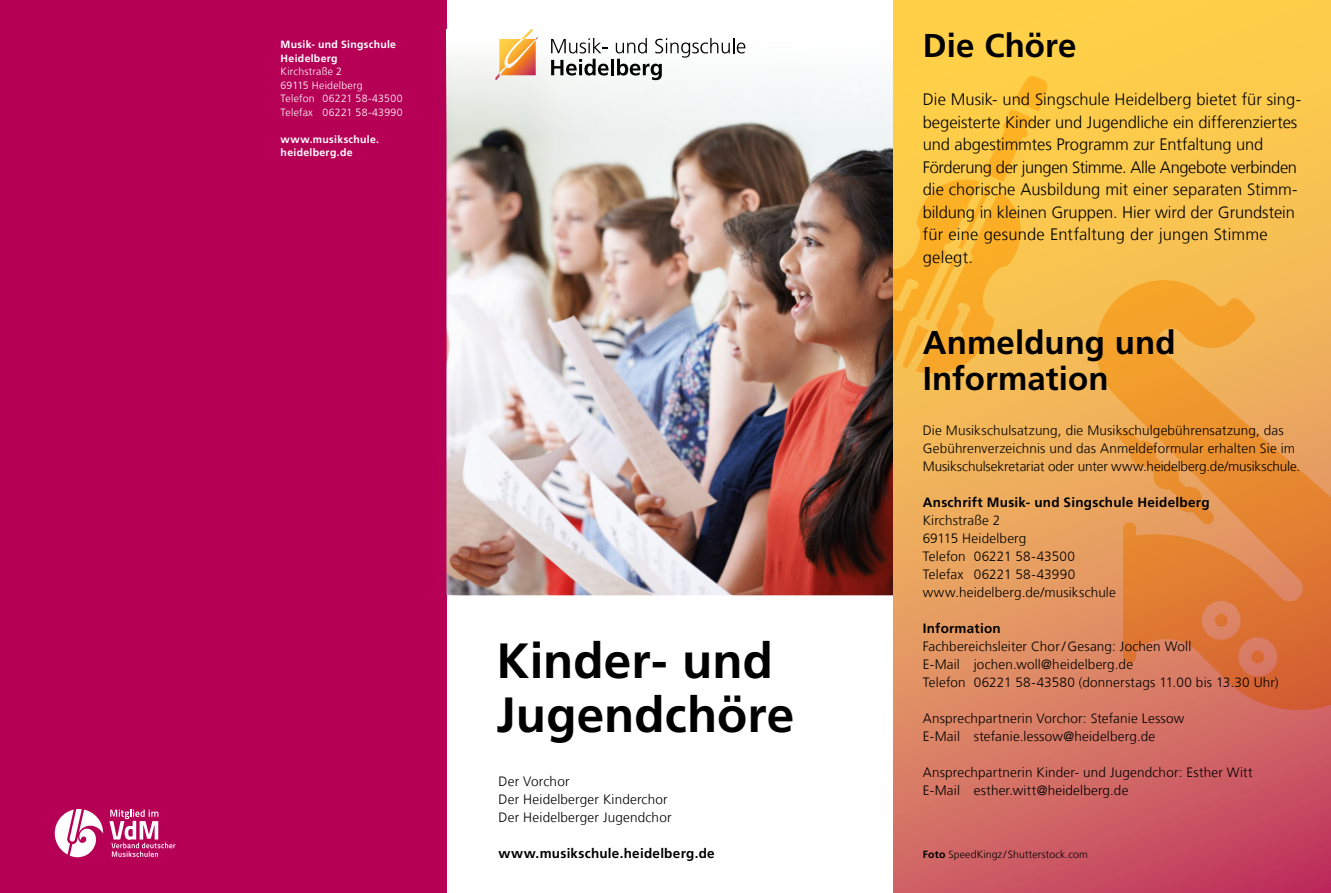
<style>
.page{position:relative;width:1331px;height:893px;background:#fff}
.page>*{position:absolute;margin:0;border:0;box-sizing:border-box;transform-origin:0 0}
.t1{font:700 49.5px/54px "Frutiger LT Com";color:#000}
.t2{font:700 33px/36px "Frutiger LT Com";letter-spacing:.005em;color:#000}
.t3{font:300 16.5px/22.5px "Frutiger LT Com";letter-spacing:-.005em;color:#000}
.t4{font:300 13.5px/18px "Frutiger LT Com";letter-spacing:.01em;color:#000}
.t5{font:700 13.5px "Frutiger LT Com";letter-spacing:.02em;color:#000}
.t6{font:300 10.5px/13.5px "Frutiger LT Com";letter-spacing:.02em;color:#fff}
.t7{font:700 10.5px/13.5px "Frutiger LT Com";letter-spacing:.03em;color:#fff}
.t8{font:300 10.5px "Frutiger LT Com";letter-spacing:.01em;color:#000}
.s1{font-weight:700}
</style>
<div class="page">
<div style="left:0;top:0;width:446px;height:893px;background:#b60056"></div>
<svg style="left:893px;top:0;width:438px;height:893px;background:#e79c59"></svg>
<svg style="left:893px;top:75px;width:155px;height:300px;background:#fabf40"></svg>
<svg style="left:1094px;top:280px;width:237px;height:430px;background:#e69146"></svg>
<svg style="left:55px;top:809px;width:48px;height:48px"></svg>
<svg style="left:109px;top:809px;width:66px;height:48px"></svg>
<img style="left:446px;top:142px;width:447px;height:453px">
<svg style="left:446px;top:37px;width:447px;height:105px;fill:#f2f5f5"></svg>
<svg style="left:551px;top:38px;width:57px;height:15px"></svg>
<svg style="left:551px;top:59px;width:58px;height:17px"></svg>
<hr style="left:611px;top:59px;width:3px;height:16px;background:#000">
<svg style="left:616px;top:38px;width:129px;height:42px"></svg>
<svg style="left:495px;top:29px;width:43px;height:51px"></svg>
<p class="t7" style="left:281px;top:38px;width:117px">Musik- und Singschule<br>Heidelberg</p>
<h2 class="t2" style="left:923px;top:27px;width:155px">Die Chöre</h2>
<p class="t6" style="left:281px;top:65px;width:124px">Kirchstraße 2<br>69115 Heidelberg<br>Telefon 06221 58-43500<br>Telefax 06221 58-43990</p>
<p class="t7" style="left:281px;top:132px;width:100px">www.musikschule. heidelberg.de</p>
<p class="t3" style="left:923px;top:88px;width:380px">Die Musik- und Singschule Heidelberg bietet für sing&shy;begeisterte Kinder und Jugendliche ein differenziertes und abgestimmtes Programm zur Entfaltung und Förderung der jungen Stimme. Alle Angebote verbinden die chorische Ausbildung mit einer separaten Stimm&shy;bildung in kleinen Gruppen. Hier wird der Grundstein für eine gesunde Entfaltung der jungen Stimme gelegt.</p>
<h2 class="t2" style="left:923px;top:324px;width:254px">Anmeldung und<br>Information</h2>
<p class="t4" style="left:923px;top:421px;width:379px">Die Musikschulsatzung, die Musikschulgebührensatzung, das<br>Gebührenverzeichnis und das Anmeldeformular erhalten Sie im<br>Musikschulsekretariat oder unter www.heidelberg.de/musikschule.</p>
<p class="t5" style="left:923px;top:494px;width:288px">Anschrift Musik- und Singschule Heidelberg</p>
<p class="t4" style="left:923px;top:511px;width:195px">Kirchstraße 2<br>69115 Heidelberg<br>Telefon 06221 58-43500<br>Telefax 06221 58-43990 www.heidelberg.de/musikschule</p>
<p class="t5" style="left:923px;top:620px;width:80px">Information</p>
<p class="t4" style="left:923px;top:637px;width:357px">Fachbereichsleiter Chor/ Gesang: Jochen Woll<br>E-Mail jochen.woll@heidelberg.de<br>Telefon 06221 58-43580 (donnerstags 11.00 bis 13.30 Uhr)</p>
<p class="t4" style="left:923px;top:709px;width:263px">Ansprechpartnerin Vorchor: Stefanie Lessow<br>E-Mail stefanie.lessow@heidelberg.de</p>
<p class="t4" style="left:923px;top:763px;width:331px">Ansprechpartnerin Kinder- und Jugendchor: Esther Witt<br>E-Mail esther.witt@heidelberg.de</p>
<h1 class="t1" style="left:496px;top:634px;width:299px">Kinder- und<br>Jugendchöre</h1>
<p class="t4" style="left:499px;top:772px;width:174px">Der Vorchor<br>Der Heidelberger Kinderchor<br>Der Heidelberger Jugendchor</p>
<p class="t5" style="left:499px;top:845px;width:218px">www.musikschule.heidelberg.de</p>
<p class="t8" style="left:923px;top:848px;width:167px"><span class="s1">Foto</span> SpeedKingz /Shutterstock.com</p>
</div>
